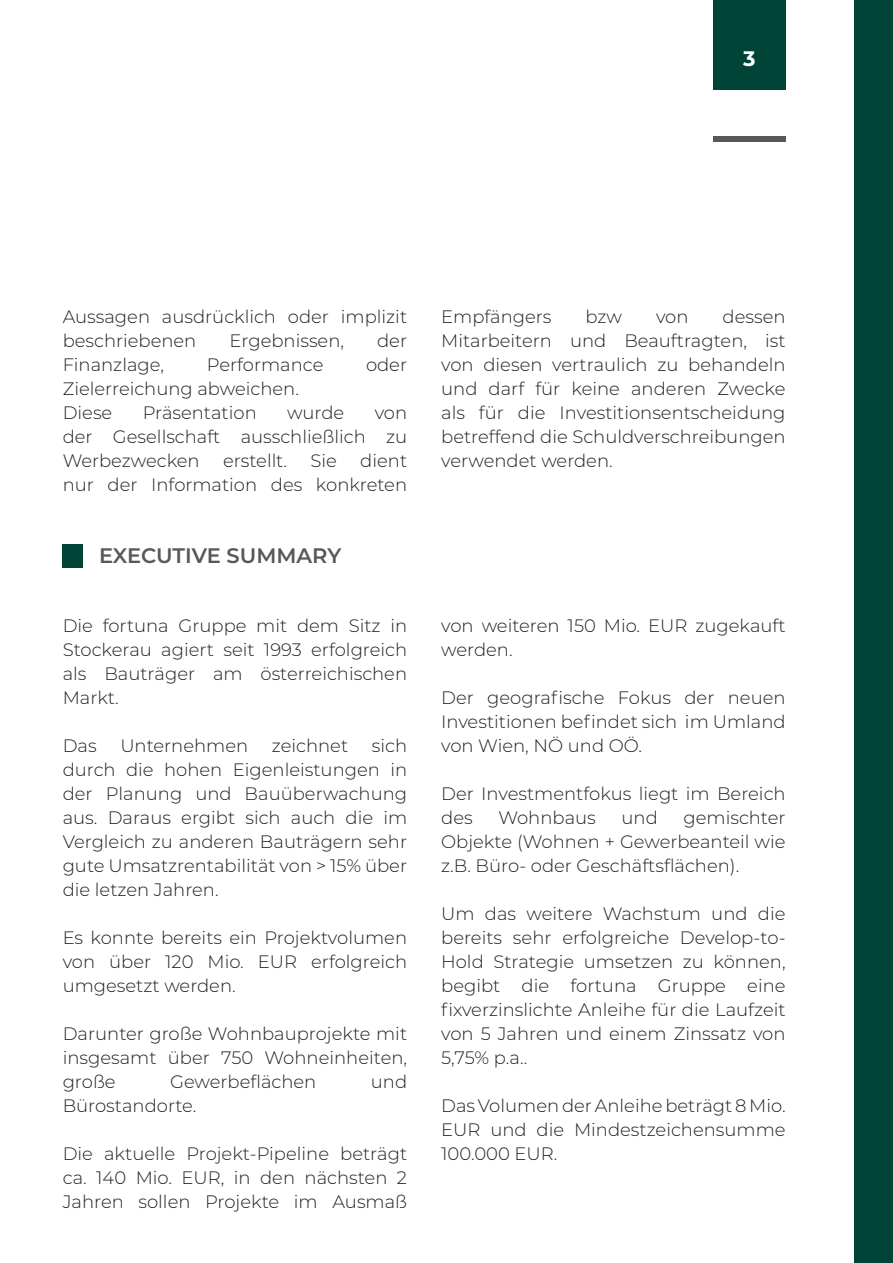
<style>
.page{position:relative;width:893px;height:1263px;background:#fff}
.page>*{position:absolute;margin:0;border:0;box-sizing:border-box;transform-origin:0 0}
.Paragraph_Italic{font:600 21px "Montserrat";letter-spacing:-.005em;color:#57585a}
.t1{font:700 21px "Montserrat";color:#fff}
.Paragraph_Text{font:300 18px/24px "Montserrat";color:#231f20;text-align:justify}
</style>
<div class="page">
<div style="left:713px;top:0;width:73px;height:90px;background:#004438"></div>
<div style="left:855px;top:0;width:38px;height:1263px;background:#004438"></div>
<div style="left:63px;top:545px;width:20px;height:23px;background:#004438"></div>
<div style="left:713px;top:136px;width:73px;height:5px;background:#57585a"></div>
<p class="t1" style="left:743px;top:44px;width:14px">3</p>
<p class="Paragraph_Text" style="left:63px;top:304px;width:346px">Aussagen ausdrücklich oder implizit beschriebenen</p>
<p class="Paragraph_Text" style="left:230px;top:328px;width:116px">Ergebnissen,</p>
<p class="Paragraph_Text" style="left:377px;top:328px;width:31px">der</p>
<p class="Paragraph_Text" style="left:63px;top:352px;width:103px">Finanzlage,</p>
<p class="Paragraph_Text" style="left:207px;top:352px;width:118px">Performance</p>
<p class="Paragraph_Text" style="left:366px;top:352px;width:43px">oder</p>
<p class="Paragraph_Text" style="left:63px;top:376px;width:238px">Zielerreichung abweichen.</p>
<p class="Paragraph_Text" style="left:63px;top:400px;width:51px">Diese</p>
<p class="Paragraph_Text" style="left:143px;top:400px;width:116px">Präsentation</p>
<p class="Paragraph_Text" style="left:287px;top:400px;width:59px">wurde</p>
<p class="Paragraph_Text" style="left:63px;top:400px;width:346px;text-indent:312px">von der Gesellschaft ausschließlich zu Werbezwecken</p>
<p class="Paragraph_Text" style="left:63px;top:448px;width:346px;text-align:right">dient<br>nur der Information des konkreten</p>
<p class="Paragraph_Text" style="left:223px;top:448px;width:66px">erstellt.</p>
<p class="Paragraph_Text" style="left:311px;top:448px;width:28px">Sie</p>
<p class="Paragraph_Italic" style="left:99px;top:540px;width:244px">EXECUTIVE SUMMARY</p>
<p class="Paragraph_Text" style="left:63px;top:613px;width:346px">Die fortuna Gruppe mit dem Sitz in Stockerau agiert seit 1993 erfolgreich als Bauträger am österreichischen Markt.</p>
<p class="Paragraph_Text" style="left:63px;top:733px;width:35px">Das</p>
<p class="Paragraph_Text" style="left:120px;top:733px;width:129px">Unternehmen</p>
<p class="Paragraph_Text" style="left:272px;top:733px;width:78px">zeichnet</p>
<p class="Paragraph_Text" style="left:63px;top:733px;width:346px;text-indent:309px">sich durch die hohen Eigenleistungen in der Planung und Bauüberwachung aus. Daraus ergibt sich auch die im Vergleich zu anderen Bauträgern sehr gute Umsatzrentabilität von &gt; 15% über die letzen Jahren.</p>
<p class="Paragraph_Text" style="left:63px;top:925px;width:346px">Es konnte bereits ein Projektvolumen von über 120 Mio. EUR erfolgreich umgesetzt werden.</p>
<p class="Paragraph_Text" style="left:63px;top:1021px;width:346px">Darunter große Wohnbauprojekte mit insgesamt über 750 Wohneinheiten, große</p>
<p class="Paragraph_Text" style="left:170px;top:1069px;width:148px">Gewerbeflächen</p>
<p class="Paragraph_Text" style="left:371px;top:1069px;width:38px">und</p>
<p class="Paragraph_Text" style="left:63px;top:1093px;width:135px">Bürostandorte.</p>
<p class="Paragraph_Text" style="left:63px;top:1141px;width:346px">Die aktuelle Projekt-Pipeline beträgt ca. 140 Mio. EUR, in den nächsten 2<br>Jahren sollen Projekte im Ausmaß</p>
<p class="Paragraph_Text" style="left:441px;top:304px;width:112px">Empfängers</p>
<p class="Paragraph_Text" style="left:586px;top:304px;width:38px">bzw</p>
<p class="Paragraph_Text" style="left:656px;top:304px;width:34px">von</p>
<p class="Paragraph_Text" style="left:441px;top:304px;width:346px;text-indent:281px">dessen Mitarbeitern und Beauftragten, ist von diesen vertraulich zu behandeln und darf für keine anderen Zwecke als für die Investitionsentscheidung betreffend die Schuldverschreibungen verwendet werden.</p>
<p class="Paragraph_Text" style="left:441px;top:613px;width:346px">von weiteren 150 Mio. EUR zugekauft werden.</p>
<p class="Paragraph_Text" style="left:441px;top:685px;width:346px">Der geografische Fokus der neuen Investitionen befindet sich im Umland von Wien, NÖ und OÖ.</p>
<p class="Paragraph_Text" style="left:441px;top:781px;width:346px">Der Investmentfokus liegt im Bereich des</p>
<p class="Paragraph_Text" style="left:441px;top:805px;width:346px;text-indent:242px">gemischter Objekte (Wohnen + Gewerbeanteil wie z.B. Büro- oder Geschäftsflächen).</p>
<p class="Paragraph_Text" style="left:441px;top:901px;width:346px">Um das weitere Wachstum und die bereits sehr erfolgreiche Develop-to-Hold Strategie umsetzen zu können, begibt die fortuna Gruppe eine fixverzinslichte Anleihe für die Laufzeit von 5 Jahren und einem Zinssatz von 5,75% p.a..</p>
<p class="Paragraph_Text" style="left:441px;top:1093px;width:346px">Das Volumen der Anleihe beträgt 8 Mio.<br>EUR und die Mindestzeichensumme 100.000 EUR.</p>
<p class="Paragraph_Text" style="left:498px;top:805px;width:99px">Wohnbaus</p>
<p class="Paragraph_Text" style="left:621px;top:805px;width:38px">und</p>
</div>
